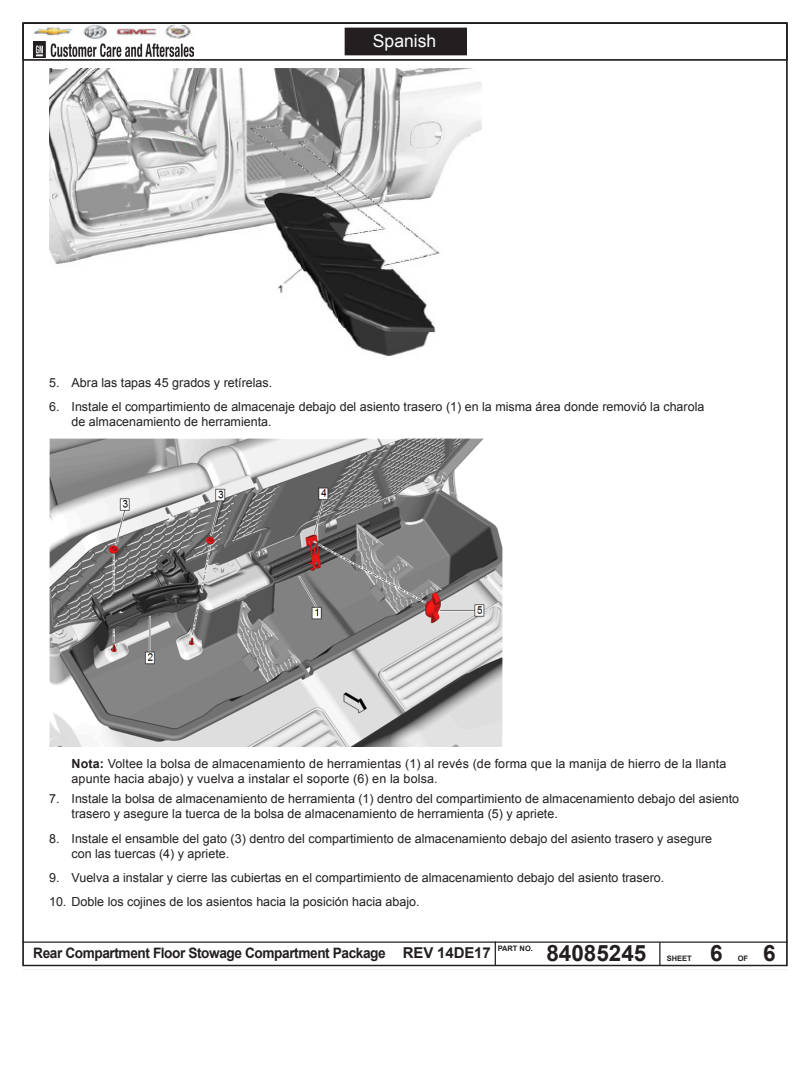
<style>
.page{position:relative;width:810px;height:1080px;background:#fff}
.page>*{position:absolute;margin:0;border:0;box-sizing:border-box;transform-origin:0 0}
.t1{font:700 22.5px "Arial";color:#231f20}
.t2{font:17.5px "Arial";color:#fff}
.t3{font:700 14.38px "Arial";letter-spacing:-.03em;color:#231f20;scale:.95 1}
.t4{font:12.5px/15px "Arial";color:#231f20}
.t5{font:700 7.5px "Arial";color:#231f20}
.s1{font-weight:700}
.s2{font-size:15px}
</style>
<div class="page">
<hr style="left:22px;top:941px;width:766px;height:2px;background:#231f20">
<hr style="left:659px;top:942px;width:2px;height:24px;background:#231f20">
<svg style="left:495px;top:941px;width:1px;height:25px"></svg>
<div style="left:22px;top:22px;width:766px;height:39px;border:1px solid #231f20"></div>
<img style="left:34px;top:25px;width:159px;height:33px">
<div style="left:345px;top:28px;width:121px;height:27px;background:#231f20"></div>
<img style="left:49px;top:68px;width:433px;height:288px">
<img style="left:49px;top:438px;width:454px;height:309px">
<h2 class="t2" style="left:373px;top:30px;width:65px">Spanish</h2>
<p class="t4" style="left:49px;top:375px;width:225px">5. Abra las tapas 45 grados y retírelas.</p>
<p class="t4" style="left:72px;top:400px;width:634px;text-indent:-22px">6. Instale el compartimiento de almacenaje debajo del asiento trasero (1) en la misma área donde removió la charola de almacenamiento de herramienta.</p>
<p class="t4" style="left:72px;top:756px;width:656px"><span class="s1">Nota:</span> Voltee la bolsa de almacenamiento de herramientas (1) al revés (de forma que la manija de hierro de la llanta apunte hacia abajo) y vuelva a instalar el soporte (6) en la bolsa.</p>
<p class="t4" style="left:72px;top:791px;width:669px;text-indent:-22px">7. Instale la bolsa de almacenamiento de herramienta (1) dentro del compartimiento de almacenamiento debajo del asiento trasero y asegure la tuerca de la bolsa de almacenamiento de herramienta (5) y apriete.</p>
<p class="t4" style="left:72px;top:831px;width:642px;text-indent:-22px">8. Instale el ensamble del gato (3) dentro del compartimiento de almacenamiento debajo del asiento trasero y asegure con las tuercas (4) y apriete.</p>
<p class="t4" style="left:49px;top:870px;width:617px">9. Vuelva a instalar y cierre las cubiertas en el compartimiento de almacenamiento debajo del asiento trasero.</p>
<p class="t4" style="left:49px;top:895px;width:372px">10. Doble los cojines de los asientos hacia la posición hacia abajo.</p>
<h1 class="t1" style="left:546px;top:938px;width:102px">84085245</h1>
<p class="t3" style="left:33px;top:943px;width:483px">Rear Compartment Floor Stowage Compartment Package <span class="s2">REV 14DE17</span></p>
<h1 class="t1" style="left:710px;top:938px;width:14px">6</h1>
<h1 class="t1" style="left:763px;top:938px;width:14px">6</h1>
<p class="t5" style="left:498px;top:944px;width:37px">PART NO.</p>
<p class="t5" style="left:667px;top:953px;width:27px">SHEET</p>
<p class="t5" style="left:738px;top:953px;width:12px">OF</p>
</div>
